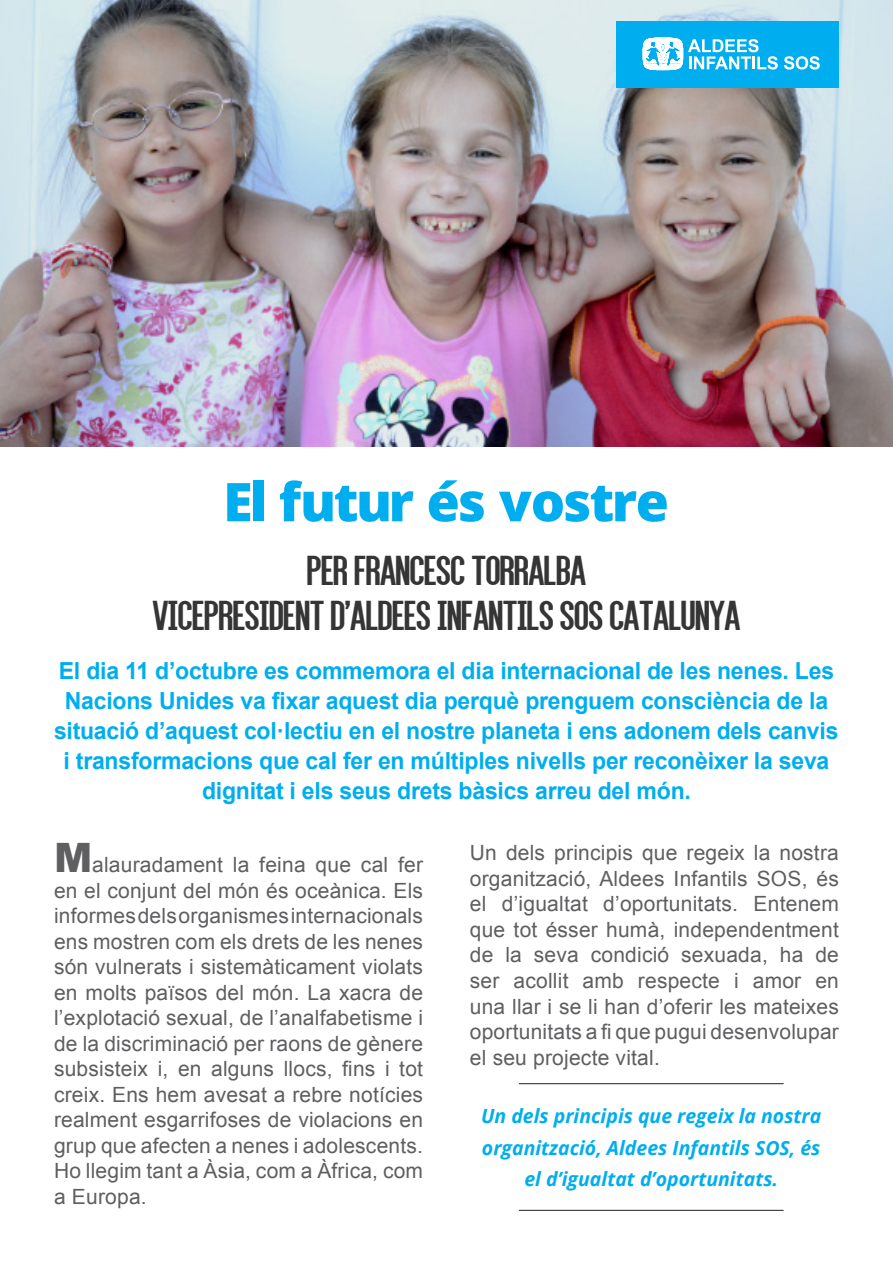
<style>
.page{position:relative;width:893px;height:1263px;background:#fff}
.page>*{position:absolute;margin:0;border:0;box-sizing:border-box;transform-origin:0 0}
.t1{font:800 53.4px "Open Sans";letter-spacing:-.05em;color:#00aeef}
.t2{font:44.55px/45px "Alegre Sans";letter-spacing:-.025em;color:#363536;text-align:center}
.t3{font:700 23.55px/30px "Arial";letter-spacing:-.01em;color:#00aeef;text-align:center}
.t4{font:21px/25.5px "Arial";letter-spacing:.01em;color:#5f5f62;text-align:justify}
.t5{font:italic 700 19.5px/31.5px "Open Sans";color:#00aeef;text-align:center}
.s1{font-weight:900;font-size:40.5px}
</style>
<div class="page">
<img style="left:0;top:0;width:893px;height:446px">
<hr style="left:519px;top:1083px;width:265px;height:1px;background:#231f20">
<hr style="left:519px;top:1210px;width:265px;height:1px;background:#231f20">
<div style="left:618px;top:21px;width:221px;height:66px;background:#00aeef"></div>
<svg style="left:642px;top:37px;width:136px;height:33px"></svg>
<svg style="left:784px;top:56px;width:36px;height:14px"></svg>
<p class="t1" style="left:223px;top:461px;width:447px">El futur és vostre</p>
<p class="t2" style="left:153px;top:546px;width:589px">PER FRANCESC TORRALBA<br>VICEPRESIDENT D’ALDEES INFANTILS SOS CATALUNYA</p>
<p class="t3" style="left:54px;top:656px;width:786px">El dia 11 d’octubre es commemora el dia internacional de les nenes. Les Nacions Unides va fixar aquest dia perquè prenguem consciència de la situació d’aquest col·lectiu en el nostre planeta i ens adonem dels canvis i transformacions que cal fer en múltiples nivells per reconèixer la seva dignitat i els seus drets bàsics arreu del món.</p>
<p class="t4" style="left:54px;top:852px;width:371px"><span class="s1">M</span>alauradament la feina que cal fer en el conjunt del món és oceànica. Els informes dels organismes internacionals ens mostren com els drets de les nenes són vulnerats i sistemàticament violats en molts països del món. La xacra de l’explotació sexual, de l’analfabetisme i de la discriminació per raons de gènere subsisteix i, en alguns llocs, fins i tot creix. Ens hem avesat a rebre notícies realment esgarrifoses de violacions en grup que afecten a nenes i adolescents.<br>Ho llegim tant a Àsia, com a Àfrica, com a Europa.</p>
<p class="t4" style="left:470px;top:840px;width:371px">Un dels principis que regeix la nostra organització, Aldees Infantils SOS, és el d’igualtat d’oportunitats. Entenem que tot ésser humà, independentment de la seva condició sexuada, ha de ser acollit amb respecte i amor en una llar i se li han d’oferir les mateixes oportunitats a fi que pugui desenvolupar el seu projecte vital.</p>
<p class="t5" style="left:481px;top:1100px;width:342px">Un dels principis que regeix la nostra organització, Aldees Infantils SOS, és el d’igualtat d’oportunitats.</p>
</div>
